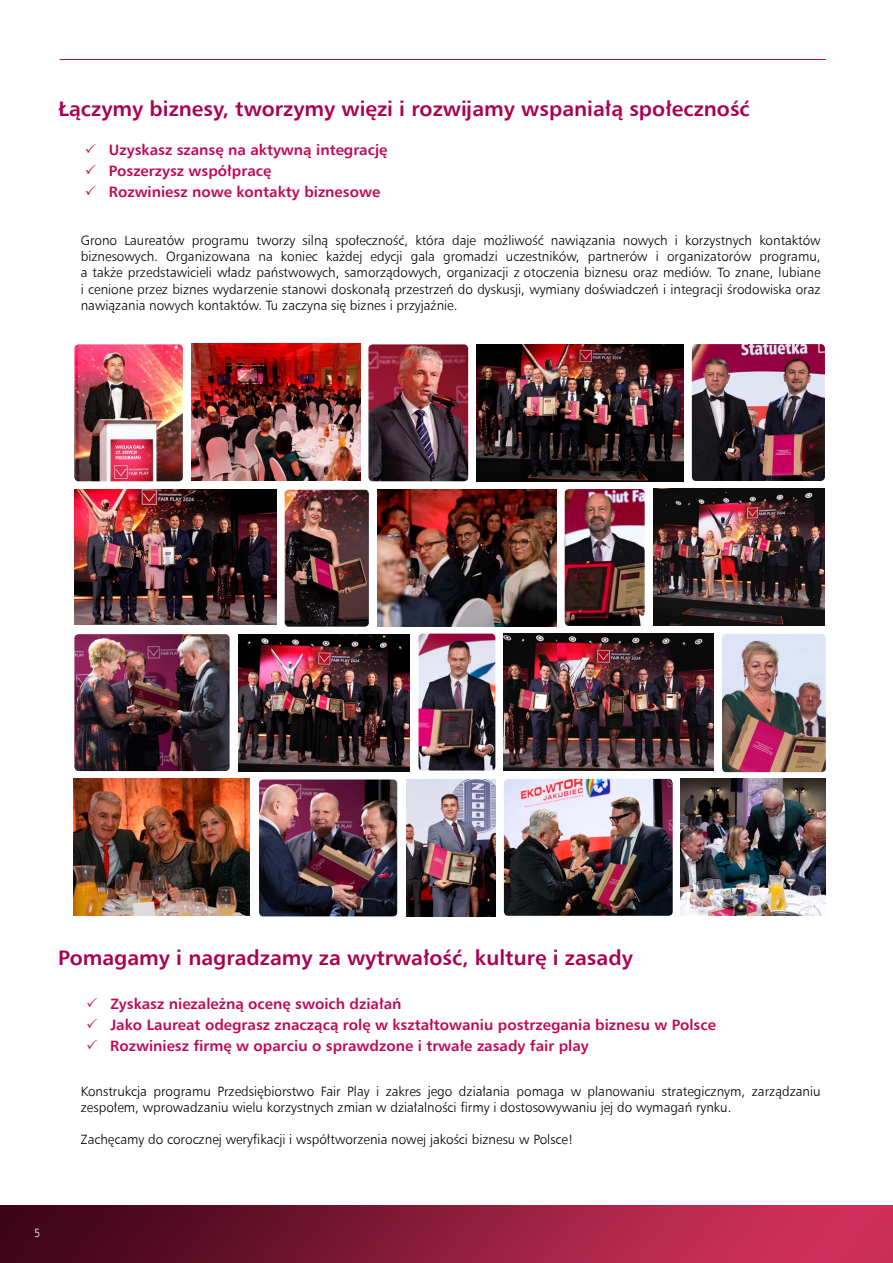
<style>
.page{position:relative;width:893px;height:1263px;background:#fff}
.page>*{position:absolute;margin:0;border:0;box-sizing:border-box;transform-origin:0 0}
.t1{font:700 21px "Humnst 777 EU";color:#aa0052}
.t2{font:700 15px "Humnst 777 EU";color:#c00854}
.t3{font:13.5px/16.2px "Humnst 777 Lt EU";color:#000;text-align:justify}
.t4{font:12px "Humnst 777 Lt Cn EU";color:#fff}
</style>
<div class="page">
<img style="left:74px;top:344px;width:109px;height:137px">
<img style="left:368px;top:344px;width:100px;height:137px">
<img style="left:476px;top:344px;width:207px;height:137px">
<img style="left:692px;top:344px;width:133px;height:137px">
<img style="left:285px;top:490px;width:84px;height:137px">
<img style="left:74px;top:489px;width:202px;height:135px">
<img style="left:378px;top:489px;width:178px;height:137px">
<img style="left:653px;top:489px;width:172px;height:137px">
<img style="left:74px;top:634px;width:156px;height:137px">
<img style="left:238px;top:634px;width:172px;height:137px">
<img style="left:504px;top:634px;width:210px;height:137px">
<img style="left:418px;top:634px;width:77px;height:136px">
<img style="left:259px;top:779px;width:138px;height:137px">
<img style="left:504px;top:779px;width:169px;height:137px">
<img style="left:680px;top:778px;width:146px;height:137px">
<img style="left:722px;top:634px;width:104px;height:138px">
<img style="left:565px;top:489px;width:80px;height:137px">
<img style="left:407px;top:779px;width:88px;height:137px">
<img style="left:191px;top:344px;width:169px;height:137px">
<img style="left:73px;top:779px;width:176px;height:137px">
<hr style="left:60px;top:59px;width:766px;height:1px;background:#c00854">
<img style="left:0;top:1205px;width:893px;height:58px">
<h1 class="t1" style="left:58px;top:95px;width:693px">Łączymy biznesy, tworzymy więzi i rozwijamy wspaniałą społeczność</h1>
<p class="t2" style="left:85px;top:141px;width:304px">✓ Uzyskasz szansę na aktywną integrację</p>
<p class="t2" style="left:85px;top:162px;width:188px">✓ Poszerzysz współpracę</p>
<p class="t2" style="left:85px;top:183px;width:297px">✓ Rozwiniesz nowe kontakty biznesowe</p>
<p class="t3" style="left:81px;top:232px;width:741px">Grono Laureatów programu tworzy silną społeczność, która daje możliwość nawiązania nowych i korzystnych kontaktów biznesowych. Organizowana na koniec każdej edycji gala gromadzi uczestników, partnerów i organizatorów programu, a także przedstawicieli władz państwowych, samorządowych, organizacji z otoczenia biznesu oraz mediów. To znane, lubiane i cenione przez biznes wydarzenie stanowi doskonałą przestrzeń do dyskusji, wymiany doświadczeń i integracji środowiska oraz nawiązania nowych kontaktów. Tu zaczyna się biznes i przyjaźnie.</p>
<h1 class="t1" style="left:58px;top:944px;width:576px">Pomagamy i nagradzamy za wytrwałość, kulturę i zasady</h1>
<p class="t2" style="left:86px;top:994px;width:317px">✓ Zyskasz niezależną ocenę swoich działań</p>
<p class="t2" style="left:86px;top:1015px;width:631px">✓ Jako Laureat odegrasz znaczącą rolę w kształtowaniu postrzegania biznesu w Polsce</p>
<p class="t2" style="left:86px;top:1036px;width:504px">✓ Rozwiniesz firmę w oparciu o sprawdzone i trwałe zasady fair play</p>
<p class="t3" style="left:81px;top:1082px;width:741px">Konstrukcja programu Przedsiębiorstwo Fair Play i zakres jego działania pomaga w planowaniu strategicznym, zarządzaniu zespołem, wprowadzaniu wielu korzystnych zmian w działalności firmy i dostosowywaniu jej do wymagań rynku.</p>
<p class="t3" style="left:81px;top:1131px;width:494px">Zachęcamy do corocznej weryfikacji i współtworzenia nowej jakości biznesu w Polsce!</p>
<p class="t4" style="left:34px;top:1226px;width:7px">5</p>
</div>
